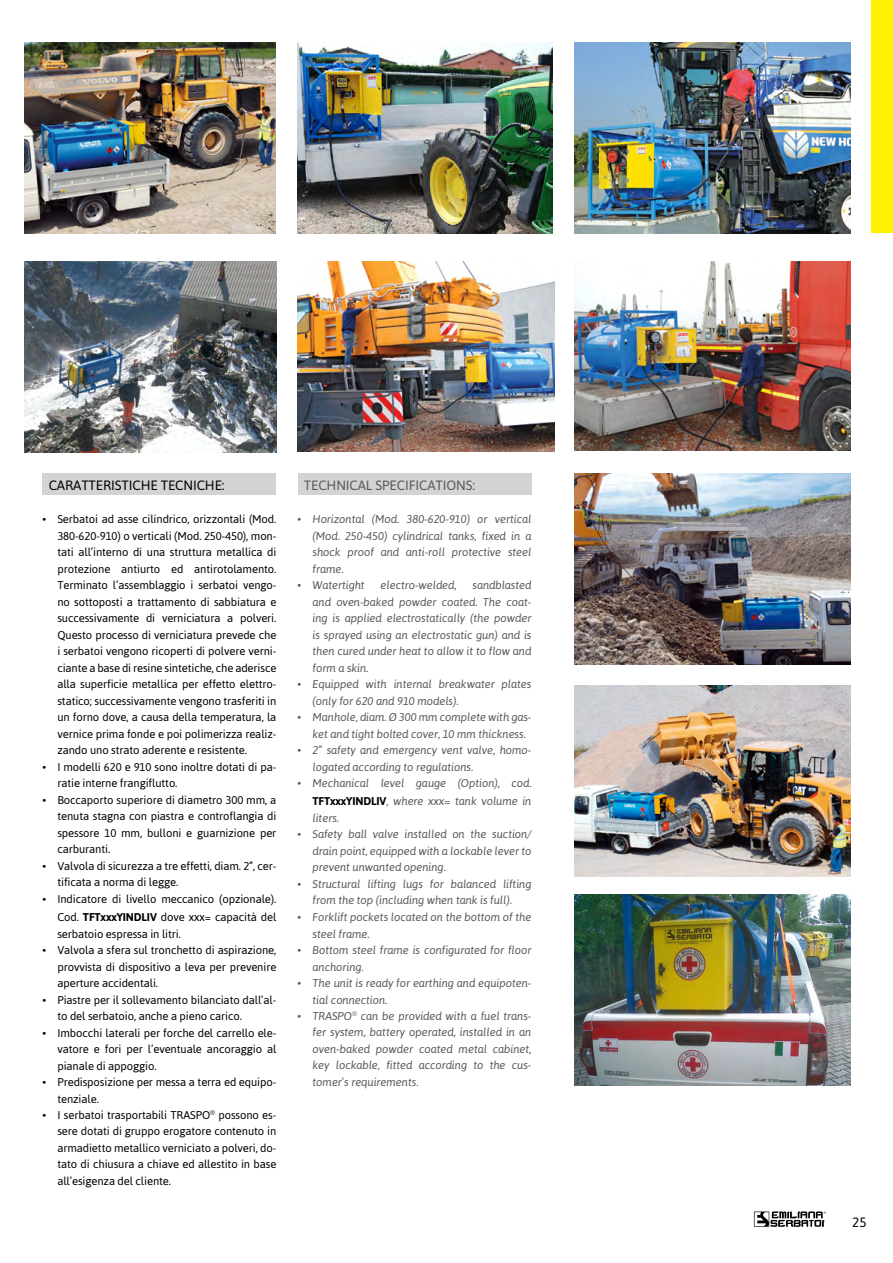
<style>
.page{position:relative;width:893px;height:1263px;background:#fff}
.page>*{position:absolute;margin:0;border:0;box-sizing:border-box;transform-origin:0 0}
.t1{font:13.5px "Asap";letter-spacing:-.01em;color:#000}
.t2{font:13.5px "Asap";letter-spacing:-.01em;color:#58595b}
.t3{font:11.25px/16.5px "Asap";letter-spacing:-.01em;color:#000;text-align:justify}
.t4{font:italic 11.25px/16.5px "Asap";letter-spacing:-.01em;color:#58595b}
.s1{font-weight:700}
.s2{font-weight:700;font-style:normal;color:#000}
</style>
<div class="page">
<svg style="left:754px;top:1211px;width:72px;height:16px"></svg>
<div style="left:872px;top:0;width:21px;height:233px;background:#fff200"></div>
<div style="left:43px;top:473px;width:233px;height:22px;background:#d1d3d4"></div>
<div style="left:298px;top:473px;width:233px;height:22px;background:#d1d3d4"></div>
<img style="left:574px;top:473px;width:276px;height:191px">
<img style="left:24px;top:261px;width:252px;height:191px">
<img style="left:574px;top:685px;width:276px;height:191px">
<img style="left:24px;top:43px;width:251px;height:190px">
<img style="left:298px;top:43px;width:255px;height:190px">
<img style="left:574px;top:894px;width:276px;height:191px">
<img style="left:298px;top:261px;width:256px;height:191px">
<img style="left:574px;top:261px;width:276px;height:190px">
<img style="left:574px;top:43px;width:276px;height:191px">
<p class="t1" style="left:49px;top:478px;width:177px">CARATTERISTICHE TECNICHE:</p>
<p class="t3" style="left:57px;top:511px;width:221px;text-indent:-15px">• Serbatoi ad asse cilindrico, orizzontali (Mod.<br>380-620-910) o verticali (Mod. 250-450), mon&shy;tati all’interno di una struttura metallica di protezione antiurto ed antirotolamento.<br>Terminato l’assemblaggio i serbatoi vengo&shy;no sottoposti a trattamento di sabbiatura e successivamente di verniciatura a polveri.<br>Questo processo di verniciatura prevede che i serbatoi vengono ricoperti di polvere verni&shy;ciante a base di resine sintetiche, che aderisce alla superficie metallica per effetto elettro&shy;statico; successivamente vengono trasferiti in un forno dove, a causa della temperatura, la vernice prima fonde e poi polimerizza realiz&shy;zando uno strato aderente e resistente.</p>
<p class="t3" style="left:57px;top:759px;width:220px;text-indent:-15px">• I modelli 620 e 910 sono inoltre dotati di pa&shy;ratie interne frangiflutto.</p>
<p class="t3" style="left:57px;top:792px;width:221px;text-indent:-15px">• Boccaporto superiore di diametro 300 mm, a tenuta stagna con piastra e controflangia di spessore 10 mm, bulloni e guarnizione per carburanti.</p>
<p class="t3" style="left:57px;top:858px;width:221px;text-indent:-15px">• Valvola di sicurezza a tre effetti, diam. 2”, cer&shy;tificata a norma di legge.</p>
<p class="t3" style="left:43px;top:890px;width:235px;line-height:18px;text-align:right">• Indicatore di livello meccanico (opzionale).<br>Cod. <span class="s1">TFTxxxYINDLIV</span> dove xxx= capacità del</p>
<p class="t3" style="left:57px;top:925px;width:125px">serbatoio espressa in litri.</p>
<p class="t3" style="left:57px;top:942px;width:220px;text-indent:-15px">• Valvola a sfera sul tronchetto di aspirazione, provvista di dispositivo a leva per prevenire aperture accidentali.</p>
<p class="t3" style="left:57px;top:991px;width:220px;text-indent:-15px">• Piastre per il sollevamento bilanciato dall’al&shy;to del serbatoio, anche a pieno carico.</p>
<p class="t3" style="left:57px;top:1024px;width:220px;text-indent:-15px">• Imbocchi laterali per forche del carrello ele&shy;vatore e fori per l’eventuale ancoraggio al pianale di appoggio.</p>
<p class="t3" style="left:57px;top:1074px;width:220px;text-indent:-15px">• Predisposizione per messa a terra ed equipo&shy;tenziale.</p>
<p class="t3" style="left:57px;top:1107px;width:220px;text-indent:-15px">• I serbatoi trasportabili TRASPO<sup>®</sup> possono es&shy;sere dotati di gruppo erogatore contenuto in armadietto metallico verniciato a polveri, do&shy;tato di chiusura a chiave ed allestito in base all’esigenza del cliente.</p>
<p class="t2" style="left:304px;top:478px;width:173px">TECHNICAL SPECIFICATIONS:</p>
<p class="t4" style="left:313px;top:511px;width:220px;text-align:justify;text-indent:-15px">• Horizontal (Mod. 380-620-910) or vertical (Mod. 250-450) cylindrical tanks, fixed in a shock proof and anti-roll protective steel frame.</p>
<p class="t4" style="left:298px;top:577px;width:69px">• Watertight</p>
<p class="t4" style="left:381px;top:577px;width:78px">electro-welded,</p>
<p class="t4" style="left:313px;top:577px;width:220px;text-align:justify;text-indent:160px">sandblasted and oven-baked powder coated. The coat&shy;ing is applied electrostatically (the powder is sprayed using an electrostatic gun) and is then cured under heat to allow it to flow and form a skin.</p>
<p class="t4" style="left:313px;top:676px;width:220px;text-indent:-15px">• Equipped with internal breakwater plates (only for 620 and 910 models).</p>
<p class="t4" style="left:313px;top:709px;width:220px;text-indent:-15px">• Manhole, diam. Ø 300 mm complete with gas&shy;ket and tight bolted cover, 10 mm thickness.</p>
<p class="t4" style="left:313px;top:742px;width:220px;text-indent:-15px">• 2” safety and emergency vent valve, homo&shy;logated according to regulations.</p>
<p class="t4" style="left:298px;top:774px;width:235px;line-height:18px;text-align:right">• Mechanical level gauge (Option), cod.<br><span class="s2">TFTxxxYINDLIV</span>, where xxx= tank volume in</p>
<p class="t4" style="left:313px;top:810px;width:28px">liters.</p>
<p class="t4" style="left:313px;top:826px;width:220px;text-align:justify;text-indent:-15px">• Safety ball valve installed on the suction/ drain point, equipped with a lockable lever to prevent unwanted opening.</p>
<p class="t4" style="left:298px;top:876px;width:235px;text-align:center">• Structural lifting lugs for balanced lifting from the top (including when tank is full).</p>
<p class="t4" style="left:313px;top:909px;width:221px;text-indent:-15px">• Forklift pockets located on the bottom of the steel frame.</p>
<p class="t4" style="left:313px;top:942px;width:220px;text-indent:-15px">• Bottom steel frame is configurated for floor anchoring.</p>
<p class="t4" style="left:313px;top:975px;width:220px;text-indent:-15px">• The unit is ready for earthing and equipoten&shy;tial connection.</p>
<p class="t4" style="left:313px;top:1007px;width:220px;text-align:justify;text-indent:-15px">• TRASPO<sup>®</sup> can be provided with a fuel trans&shy;fer system, battery operated, installed in an oven-baked powder coated metal cabinet, key lockable, fitted according to the cus&shy;tomer’s requirements.</p>
<p class="t1" style="left:852px;top:1214px;width:16px">25</p>
</div>
